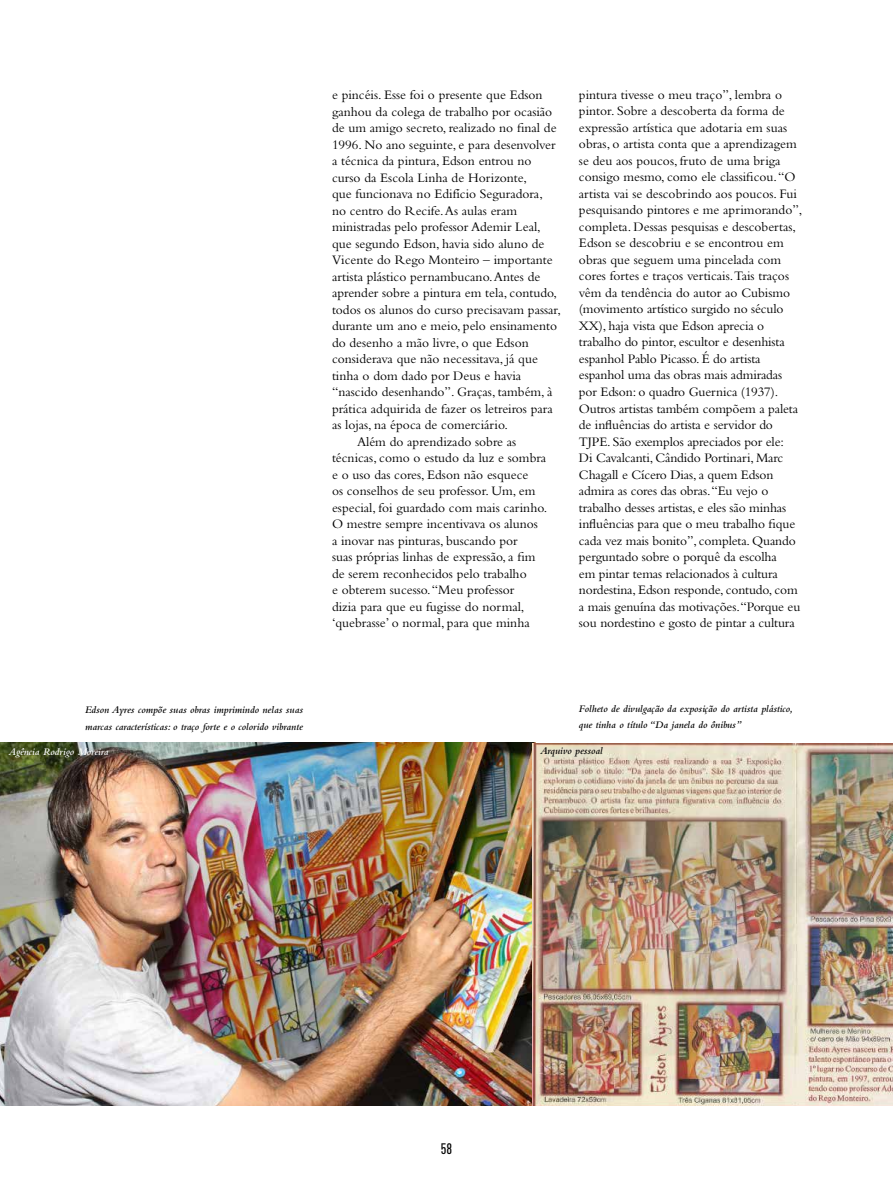
<style>
.page{position:relative;width:893px;height:1191px;background:#fff}
.page>*{position:absolute;margin:0;border:0;box-sizing:border-box;transform-origin:0 0}
.t1{font:500 15px "DIN Cond";color:#000}
.t2{font:13.5px/16.5px "Bembo Std";color:#000}
.t3{font:italic 600 10.5px/16.5px "Bembo Std";color:#000}
.t4{font:italic 600 10.5px "Bembo Std";color:#fff}
</style>
<div class="page">
<img style="left:0;top:743px;width:533px;height:363px">
<img style="left:533px;top:743px;width:360px;height:363px">
<p class="t2" style="left:332px;top:86px;width:212px">e pincéis. Esse foi o presente que Edson</p>
<p class="t2" style="left:332px;top:103px;width:222px">ganhou da colega de trabalho por ocasião</p>
<p class="t2" style="left:332px;top:119px;width:226px">de um amigo secreto, realizado no final de</p>
<p class="t2" style="left:332px;top:136px;width:225px">1996. No ano seguinte, e para desenvolver</p>
<p class="t2" style="left:332px;top:152px;width:201px">a técnica da pintura, Edson entrou no</p>
<p class="t2" style="left:332px;top:169px;width:196px">curso da Escola Linha de Horizonte,</p>
<p class="t2" style="left:332px;top:185px;width:212px">que funcionava no Edifício Seguradora,</p>
<p class="t2" style="left:332px;top:202px;width:187px">no centro do Recife. As aulas eram</p>
<p class="t2" style="left:332px;top:218px;width:210px">ministradas pelo professor Ademir Leal,</p>
<p class="t2" style="left:332px;top:235px;width:214px">que segundo Edson, havia sido aluno de</p>
<p class="t2" style="left:332px;top:251px;width:222px">Vicente do Rego Monteiro – importante</p>
<p class="t2" style="left:332px;top:268px;width:210px">artista plástico pernambucano. Antes de</p>
<p class="t2" style="left:332px;top:284px;width:227px">aprender sobre a pintura em tela, contudo,</p>
<p class="t2" style="left:332px;top:301px;width:231px">todos os alunos do curso precisavam passar,</p>
<p class="t2" style="left:332px;top:317px;width:227px">durante um ano e meio, pelo ensinamento</p>
<p class="t2" style="left:332px;top:334px;width:198px">do desenho a mão livre, o que Edson</p>
<p class="t2" style="left:332px;top:350px;width:207px">considerava que não necessitava, já que</p>
<p class="t2" style="left:332px;top:367px;width:191px">tinha o dom dado por Deus e havia</p>
<p class="t2" style="left:332px;top:383px;width:222px">“nascido desenhando”. Graças, também, à</p>
<p class="t2" style="left:332px;top:400px;width:222px">prática adquirida de fazer os letreiros para</p>
<p class="t2" style="left:332px;top:416px;width:177px">as lojas, na época de comerciário.</p>
<p class="t2" style="left:357px;top:433px;width:161px">Além do aprendizado sobre as</p>
<p class="t2" style="left:332px;top:449px;width:216px">técnicas, como o estudo da luz e sombra</p>
<p class="t2" style="left:332px;top:466px;width:198px">e o uso das cores, Edson não esquece</p>
<p class="t2" style="left:332px;top:482px;width:205px">os conselhos de seu professor. Um, em</p>
<p class="t2" style="left:332px;top:499px;width:217px">especial, foi guardado com mais carinho.</p>
<p class="t2" style="left:332px;top:515px;width:207px">O mestre sempre incentivava os alunos</p>
<p class="t2" style="left:332px;top:532px;width:187px">a inovar nas pinturas, buscando por</p>
<p class="t2" style="left:332px;top:548px;width:205px">suas próprias linhas de expressão, a fim</p>
<p class="t2" style="left:332px;top:565px;width:196px">de serem reconhecidos pelo trabalho</p>
<p class="t2" style="left:332px;top:581px;width:184px">e obterem sucesso. “Meu professor</p>
<p class="t2" style="left:332px;top:598px;width:194px">dizia para que eu fugisse do normal,</p>
<p class="t2" style="left:332px;top:614px;width:199px">‘quebrasse’ o normal, para que minha</p>
<p class="t2" style="left:579px;top:86px;width:225px">pintura tivesse o meu traço”, lembra o pintor. Sobre a descoberta da forma de expressão artística que adotaria em suas obras, o artista conta que a aprendizagem se deu aos poucos, fruto de uma briga consigo mesmo, como ele classificou. “O artista vai se descobrindo aos poucos. Fui pesquisando pintores e me aprimorando”, completa. Dessas pesquisas e descobertas, Edson se descobriu e se encontrou em obras que seguem uma pincelada com cores fortes e traços verticais.Tais traços vêm da tendência do autor ao Cubismo (movimento artístico surgido no século XX), haja vista que Edson aprecia o trabalho do pintor, escultor e desenhista espanhol Pablo Picasso. É do artista espanhol uma das obras mais admiradas por Edson: o quadro Guernica (1937).<br>Outros artistas também compõem a paleta de influências do artista e servidor do TJPE. São exemplos apreciados por ele:<br>Di Cavalcanti, Cândido Portinari, Marc Chagall e Cícero Dias, a quem Edson admira as cores das obras.“Eu vejo o trabalho desses artistas, e eles são minhas influências para que o meu trabalho fique cada vez mais bonito”, completa. Quando perguntado sobre o porquê da escolha<br>em pintar temas relacionados à cultura nordestina, Edson responde, contudo, com a mais genuína das motivações.“Porque eu sou nordestino e gosto de pintar a cultura</p>
<p class="t3" style="left:85px;top:701px;width:219px">Edson Ayres compõe suas obras imprimindo nelas suas marcas características: o traço forte e o colorido vibrante</p>
<p class="t3" style="left:579px;top:700px;width:215px">Folheto de divulgação da exposição do artista plástico, que tinha o título “Da janela do ônibus”</p>
<p class="t4" style="left:8px;top:745px;width:102px">Agência Rodrigo Moreira</p>
<p class="t3" style="left:540px;top:742px;width:64px">Arquivo pessoal</p>
<p class="t1" style="left:441px;top:1139px;width:13px">58</p>
</div>
